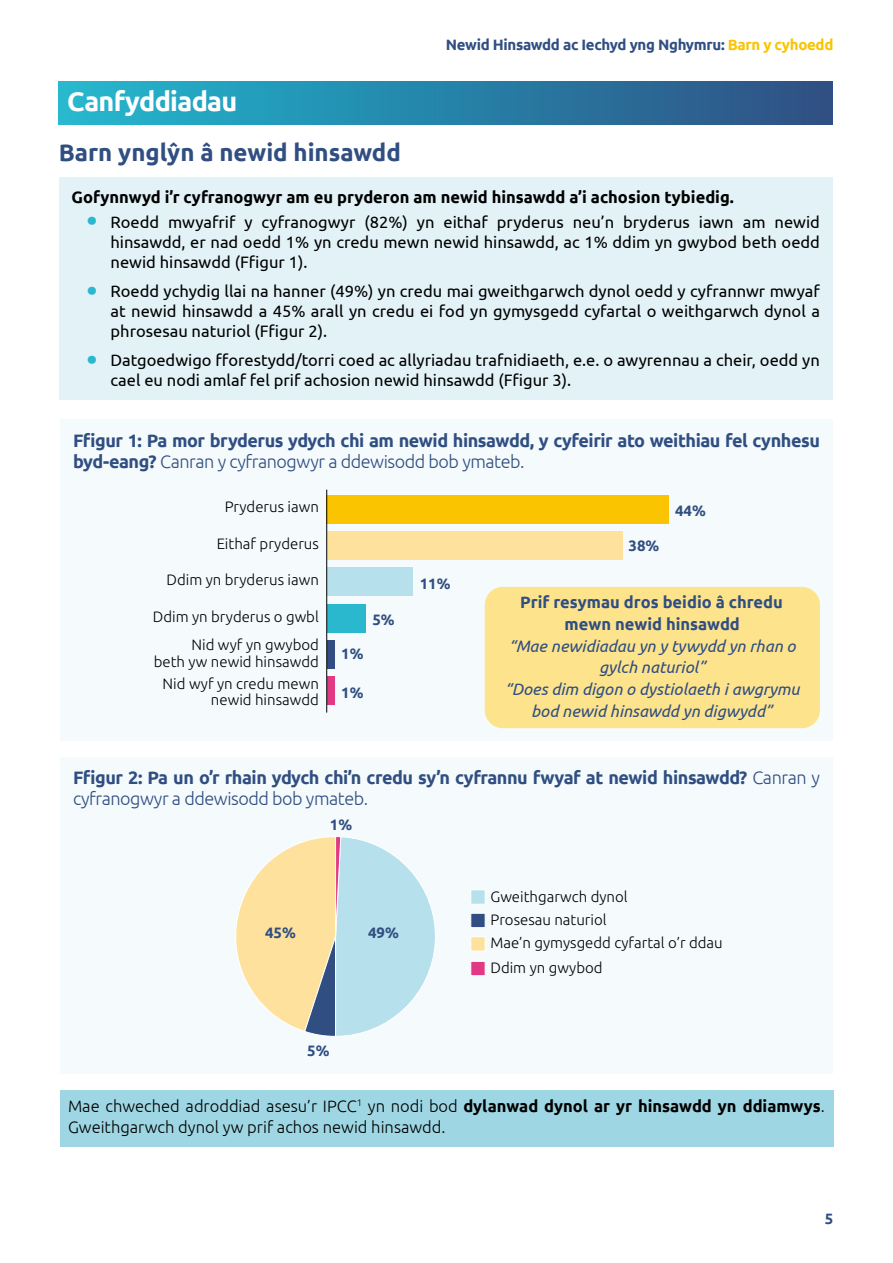
<style>
.page{position:relative;width:893px;height:1263px;background:#fff}
.page>*{position:absolute;margin:0;border:0;box-sizing:border-box;transform-origin:0 0}
.Heading_1{font:700 27px "Ubuntu";letter-spacing:-.025em;color:#fff}
.Sub_head{font:700 24px "Ubuntu";color:#304e82}
.Figure_head{font:700 18px/21.8px "Ubuntu";letter-spacing:-.025em;color:#304e82}
.t1{font:16.5px/20.2px "Ubuntu";color:#000;text-align:justify}
.t2{font:300 16.5px/21.8px "Ubuntu";color:#000}
.t3{font:italic 16.5px/21.8px "Ubuntu";color:#304e82;text-align:center}
.Bold{font:700 16.5px "Ubuntu";color:#000}
.t4{font:700 16.5px/21.8px "Ubuntu";color:#304e82;text-align:center}
.t5{font:300 15px/23.9px "Ubuntu";color:#000;text-align:right}
.t6{font:700 15px "Ubuntu";letter-spacing:-.02em;color:#304e82}
.s1{color:#fac400}
.s2{font-weight:700;font-size:28.5px;color:#29b8ce}
.s3{font-weight:300}
.s4{font-weight:700}
</style>
<div class="page">
<div style="left:59px;top:82px;width:774px;height:43px;background:linear-gradient(to right,#22b9cf,#2d4e82)"></div>
<div style="left:59px;top:177px;width:774px;height:223px;background:#e2f2f7"></div>
<div style="left:60px;top:420px;width:773px;height:321px;background:#f5fbfc"></div>
<div style="left:60px;top:757px;width:773px;height:316px;background:#f5fbfc"></div>
<div style="left:327px;top:676px;width:8px;height:29px;background:#e13983"></div>
<div style="left:327px;top:640px;width:8px;height:29px;background:#304e82"></div>
<div style="left:327px;top:604px;width:39px;height:28px;background:#29b8ce"></div>
<div style="left:327px;top:568px;width:85px;height:28px;background:#b6e0ec"></div>
<div style="left:327px;top:531px;width:295px;height:29px;background:#fee19c"></div>
<div style="left:327px;top:495px;width:342px;height:29px;background:#fac400"></div>
<hr style="left:326px;top:490px;width:1px;height:223px;background:#000">
<div style="left:485px;top:587px;width:335px;height:141px;background:#fde48c;border-radius:18px"></div>
<div style="left:470px;top:889px;width:15px;height:15px;background:#b6e0ec;border:1px solid #fff"></div>
<div style="left:470px;top:913px;width:15px;height:15px;background:#304e82;border:1px solid #fff"></div>
<div style="left:470px;top:936px;width:15px;height:15px;background:#fee19c;border:1px solid #fff"></div>
<div style="left:471px;top:961px;width:14px;height:15px;background:#e13983;border:1px solid #fff"></div>
<svg style="left:236px;top:837px;width:199px;height:199px"></svg>
<div style="left:60px;top:1090px;width:773px;height:57px;background:#9ed6e3"></div>
<p class="t6" style="left:446px;top:35px;width:389px">Newid Hinsawdd ac Iechyd yng Nghymru: <span class="s1">Barn y cyhoedd</span></p>
<p class="Heading_1" style="left:67px;top:85px;width:172px">Canfyddiadau</p>
<p class="Sub_head" style="left:59px;top:138px;width:344px">Barn ynglŷn â newid hinsawdd</p>
<p class="Bold" style="left:72px;top:187px;width:664px">Gofynnwyd i’r cyfranogwyr am eu pryderon am newid hinsawdd a’i achosion tybiedig.</p>
<p class="t1" style="left:111px;top:211px;width:711px;text-indent:-24px"><span class="s2">•</span> Roedd mwyafrif y cyfranogwyr (82%) yn eithaf pryderus neu’n bryderus iawn am newid hinsawdd, er nad oedd 1% yn credu mewn newid hinsawdd, ac 1% ddim yn gwybod beth oedd newid hinsawdd (Ffigur 1).</p>
<p class="t1" style="left:111px;top:280px;width:711px;text-indent:-24px"><span class="s2">•</span> Roedd ychydig llai na hanner (49%) yn credu mai gweithgarwch dynol oedd y cyfrannwr mwyaf at newid hinsawdd a 45% arall yn credu ei fod yn gymysgedd cyfartal o weithgarwch dynol a phrosesau naturiol (Ffigur 2).</p>
<p class="t1" style="left:111px;top:350px;width:711px;text-indent:-24px"><span class="s2">•</span> Datgoedwigo fforestydd/torri coed ac allyriadau trafnidiaeth, e.e. o awyrennau a cheir, oedd yn cael eu nodi amlaf fel prif achosion newid hinsawdd (Ffigur 3).</p>
<p class="Figure_head" style="left:73px;top:429px;width:748px">Ffigur 1: Pa mor bryderus ydych chi am newid hinsawdd, y cyfeirir ato weithiau fel cynhesu byd-eang? <span class="s3">Canran y cyfranogwyr a ddewisodd bob ymateb.</span></p>
<p class="t5" style="left:225px;top:496px;width:96px">Pryderus iawn</p>
<p class="t5" style="left:217px;top:533px;width:104px">Eithaf pryderus</p>
<p class="t5" style="left:167px;top:569px;width:154px">Ddim yn bryderus iawn</p>
<p class="t5" style="left:153px;top:604px;width:167px;line-height:27.9px">Ddim yn bryderus o gwbl<br>Nid wyf yn gwybod</p>
<p class="t5" style="left:154px;top:652px;width:167px;line-height:21.6px;text-align:center">beth yw newid hinsawdd<br>Nid wyf yn credu mewn</p>
<p class="t5" style="left:211px;top:689px;width:109px">newid hinsawdd</p>
<p class="t6" style="left:341px;top:645px;width:24px">1%</p>
<p class="t6" style="left:341px;top:684px;width:24px">1%</p>
<p class="t6" style="left:372px;top:611px;width:24px">5%</p>
<p class="t6" style="left:420px;top:575px;width:32px">11%</p>
<p class="t6" style="left:628px;top:537px;width:32px">38%</p>
<p class="t6" style="left:675px;top:502px;width:32px">44%</p>
<p class="t4" style="left:520px;top:591px;width:264px">Prif resymau dros beidio â chredu mewn newid hinsawdd</p>
<p class="t3" style="left:509px;top:634px;width:288px">“Mae newidiadau yn y tywydd yn rhan o gylch naturiol”</p>
<p class="t3" style="left:505px;top:678px;width:296px">“Does dim digon o dystiolaeth i awgrymu bod newid hinsawdd yn digwydd”</p>
<p class="Figure_head" style="left:73px;top:766px;width:748px">Ffigur 2: Pa un o’r rhain ydych chi’n credu sy’n cyfrannu fwyaf at newid hinsawdd? <span class="s3">Canran y cyfranogwyr a ddewisodd bob ymateb.</span></p>
<p class="t6" style="left:330px;top:816px;width:24px">1%</p>
<p class="t6" style="left:265px;top:924px;width:32px">45%</p>
<p class="t6" style="left:368px;top:924px;width:32px">49%</p>
<p class="t6" style="left:307px;top:1042px;width:24px">5%</p>
<p class="t5" style="left:490px;top:885px;width:234px;text-align:left">Gweithgarwch dynol<br>Prosesau naturiol<br>Mae’n gymysgedd cyfartal o’r ddau<br>Ddim yn gwybod</p>
<p class="t2" style="left:68px;top:1094px;width:758px">Mae chweched adroddiad asesu’r IPCC<sup>1</sup> yn nodi bod <span class="s4">dylanwad dynol ar yr hinsawdd yn ddiamwys</span>.<br>Gweithgarwch dynol yw prif achos newid hinsawdd.</p>
<p class="t6" style="left:825px;top:1210px;width:10px">5</p>
</div>
